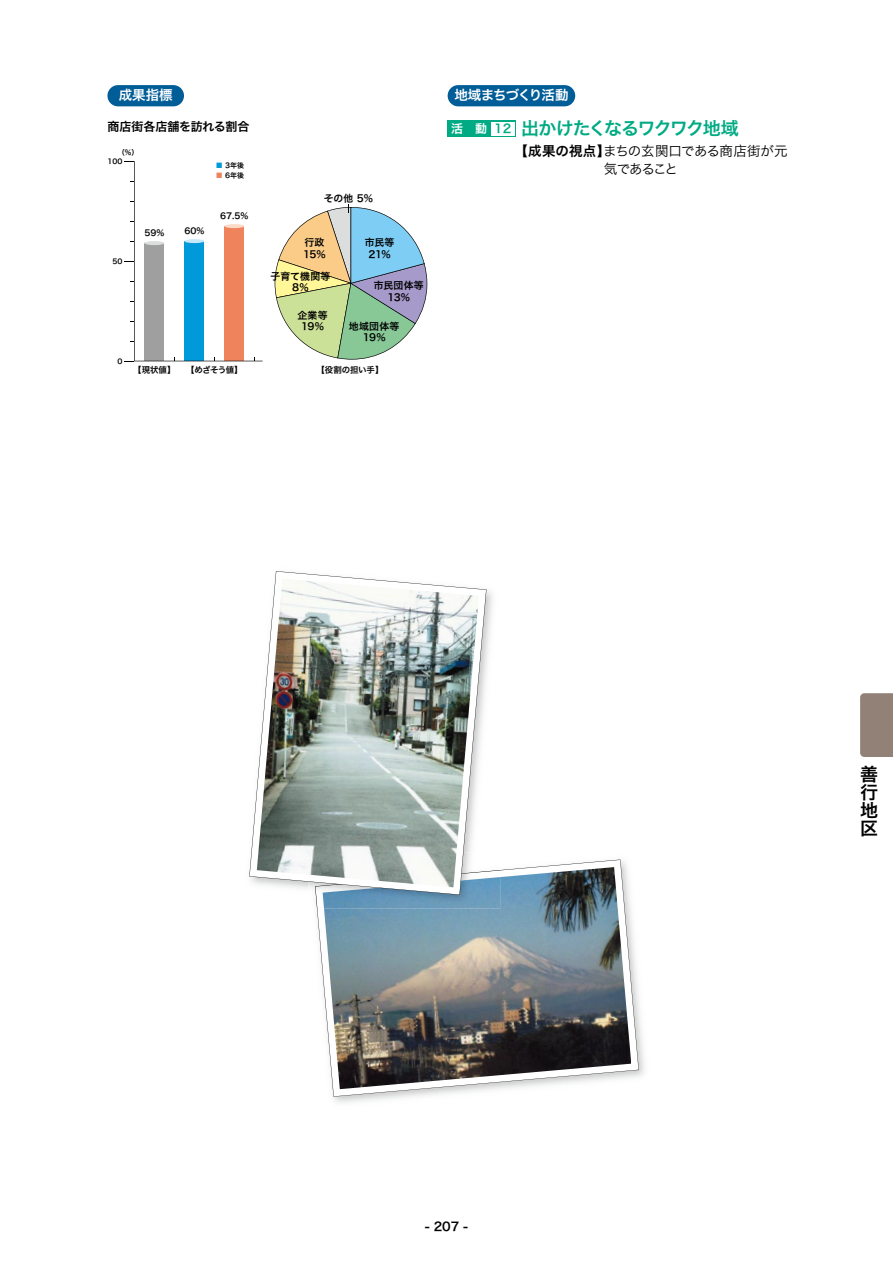
<style>
.page{position:relative;width:893px;height:1263px;background:#fff}
.page>*{position:absolute;margin:0;border:0;box-sizing:border-box;transform-origin:0 0}
.t1{font:18px "Hira Kaku Pro W6";letter-spacing:-.08em;color:#00ab84}
.t2{font:18px/18px "Hira Kaku Pro W6";color:#000;text-align:justify}
.t3{font:13.5px/18px "Hira Kaku Pro W3";letter-spacing:-.045em;color:#000}
.t4{font:13.5px "Hira Kaku Pro W6";letter-spacing:-.075em;color:#fff}
.t5{font:13.5px "Hira Kaku Pro W6";letter-spacing:-.04em;color:#fff}
.t6{font:12px "Hira Kaku Pro W6";color:#000}
.t7{font:12px "Hira Kaku Pro W6";color:#fff}
.t8{font:9.9px/11.2px "Hira Kaku Pro W6";letter-spacing:.015em;color:#000;text-align:center}
.t9{font:8.4px "Hira Kaku Pro W6";letter-spacing:-.02em;color:#000}
.t10{font:7.05px "Hira Kaku Pro W6";color:#000}
.s1{color:#0099d9}
.s2{color:#ef845c}
.s3{font-family:"Hira Kaku Pro W6"}
.s4{color:#00ab84}
</style>
<div class="page">
<div style="left:860px;top:693px;width:33px;height:64px;background:#928177"></div>
<svg style="left:124px;top:161px;width:139px;height:201px"></svg>
<div style="left:107px;top:85px;width:77px;height:21px;background:#005d97;border-radius:11px"></div>
<svg style="left:274px;top:204px;width:154px;height:156px"></svg>
<div style="left:448px;top:85px;width:127px;height:21px;background:#005d97;border-radius:11px"></div>
<div style="left:448px;top:120px;width:68px;height:17px;background:#00ab84"></div>
<div style="left:491px;top:122px;width:23px;height:13px;background:#fff"></div>
<svg style="left:315px;top:859px;width:324px;height:238px"></svg>
<img style="left:324px;top:867px;width:307px;height:222px">
<img style="left:315px;top:870px;width:185px;height:39px">
<img style="left:323px;top:877px;width:177px;height:32px">
<svg style="left:249px;top:571px;width:237px;height:324px"></svg>
<img style="left:257px;top:579px;width:222px;height:308px">
<p class="t5" style="left:119px;top:83px;width:55px">成果指標</p>
<p class="t6" style="left:107px;top:116px;width:143px">商店街各店舗を訪れる割合</p>
<p class="t10" style="left:118px;top:146px;width:22px">（%）</p>
<p class="t10" style="left:107px;top:155px;width:17px">100</p>
<p class="t10" style="left:216px;top:158px;width:30px"><span class="s1">■</span> 3年後</p>
<p class="t10" style="left:216px;top:169px;width:30px"><span class="s2">■</span> 6年後</p>
<p class="t10" style="left:112px;top:255px;width:12px">50</p>
<p class="t9" style="left:144px;top:225px;width:21px">59%</p>
<p class="t9" style="left:184px;top:224px;width:21px">60%</p>
<p class="t9" style="left:220px;top:208px;width:30px">67.5%</p>
<p class="t10" style="left:117px;top:355px;width:7px">0</p>
<p class="t9" style="left:133px;top:362px;width:44px">【現状値】</p>
<p class="t9" style="left:186px;top:362px;width:58px">【めざそう値】</p>
<p class="t8" style="left:324px;top:192px;width:51px">その他 5%</p>
<p class="t8" style="left:303px;top:237px;width:24px;text-align:left">行政<br>15%</p>
<p class="t8" style="left:271px;top:270px;width:61px">子育て機関等<br>8%</p>
<p class="t8" style="left:297px;top:309px;width:32px">企業等<br>19%</p>
<p class="t8" style="left:365px;top:237px;width:31px">市民等<br>21%</p>
<p class="t8" style="left:374px;top:280px;width:51px">市民団体等<br>13%</p>
<p class="t8" style="left:349px;top:320px;width:52px">地域団体等<br>19%</p>
<p class="t9" style="left:317px;top:362px;width:68px">【役割の担い手】</p>
<p class="t4" style="left:454px;top:83px;width:116px">地域まちづくり活動</p>
<p class="t1" style="left:521px;top:112px;width:219px">出かけたくなるワクワク地域</p>
<p class="t3" style="left:604px;top:141px;width:185px;text-indent:-89px"><span class="s3">【成果の視点】</span>まちの玄関口である商店街が元気であること</p>
<p class="t7" style="left:451px;top:118px;width:62px">活　動 <span class="s4">12</span></p>
<p class="t6" style="left:425px;top:1216px;width:45px">- 207 -</p>
<p class="t6" style="left:430px;top:1217px;width:36px">- 93 -</p>
<p class="t2" style="left:860px;top:765px;width:19px">善行地区</p>
</div>
